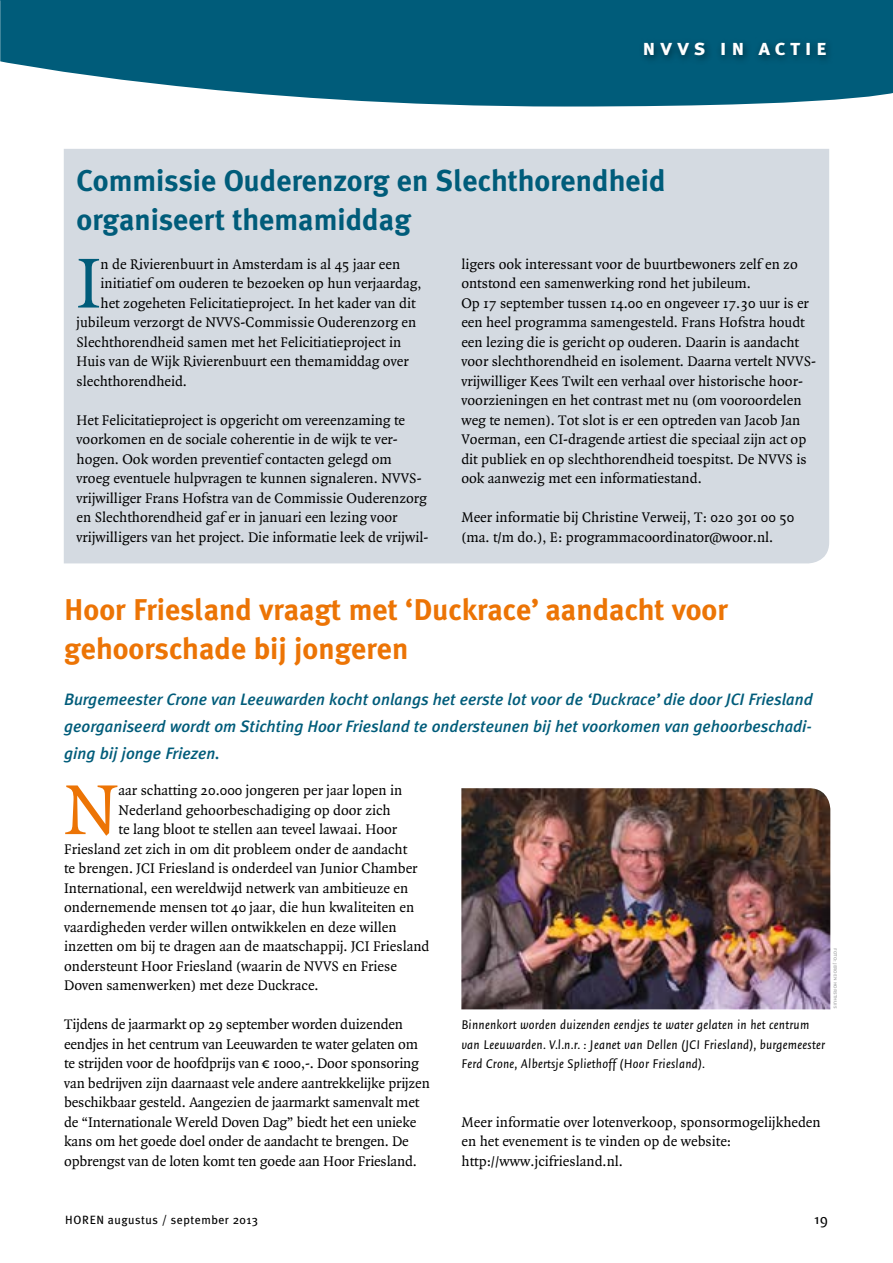
<style>
.page{position:relative;width:893px;height:1263px;background:#fff}
.page>*{position:absolute;margin:0;border:0;box-sizing:border-box;transform-origin:0 0}
.t1{font:75.9px "Quadraat";color:#005c7a}
.t2{font:75.9px "Quadraat";color:#ec7405}
.t3{font:700 30px/39px "Meta Plus";color:#ec7405}
.t4{font:700 30px/39px "Meta Plus";color:#005c7a}
.t5{font:22.5px "Meta Plus Bold Caps";letter-spacing:.2em;color:#fff}
.t6{font:italic 500 16.5px/27px "Meta Plus";color:#005c7a;text-align:justify}
.t7{font:15px/19.5px "Quadraat";color:#000}
.t8{font:15px "Quadraat Sans";color:#000}
.t9{font:italic 13.5px/19.5px "Quadraat Sans";letter-spacing:.02em;color:#000}
.t10{font:12px "Meta Plus";letter-spacing:.04em;color:#000}
.t11{font:6px "Quadraat Sans Small Caps";color:#9c9e9f}
.s1{font-family:"Quadraat Sans"}
</style>
<div class="page">
<svg style="left:1px;top:0;width:892px;height:107px;background:#1b6d88"></svg>
<div style="left:638px;top:37px;width:197px;height:28px;background:#000;opacity:.5"></div>
<img style="left:0;top:5px;width:1px;height:57px">
<svg style="left:0;top:0;width:6px;height:5px"></svg>
<div style="left:64px;top:149px;width:765px;height:414px;background:#d4dae1"></div>
<img style="left:461px;top:788px;width:369px;height:221px">
<h3 class="t5" style="left:643px;top:34px;width:186px">nvvs in actie</h3>
<h2 class="t4" style="left:77px;top:160px;width:590px">Commissie Ouderenzorg en Slechthorendheid organiseert themamiddag</h2>
<h1 class="t1" style="left:77px;top:244px;width:26px">I</h1>
<p class="t7" style="left:101px;top:254px;width:301px">n de Rivierenbuurt in Amsterdam is al 45 jaar een</p>
<p class="t7" style="left:461px;top:254px;width:356px">ligers ook interessant voor de buurtbewoners zelf en zo ontstond een samenwerking rond het jubileum.<br>Op 17 september tussen 14.00 en ongeveer 17.30 uur is er een heel programma samengesteld. Frans Hofstra houdt een lezing die is gericht op ouderen. Daarin is aandacht voor slechthorendheid en isolement. Daarna vertelt NVVS&shy;vrijwilliger Kees Twilt een verhaal over historische hoor&shy;voorzieningen en het contrast met nu (om vooroordelen weg te nemen). Tot slot is er een optreden van Jacob Jan Voerman, een CI-dragende artiest die speciaal zijn act op dit publiek en op slechthorendheid toespitst. De NVVS is ook aanwezig met een informatiestand.</p>
<p class="t7" style="left:461px;top:508px;width:335px">Meer informatie bij Christine Verweij, T: 020 301 00 50 (ma. t/m do.), E: programmacoordinator@woor.nl.</p>
<p class="t7" style="left:101px;top:274px;width:323px">initiatief om ouderen te bezoeken op hun verjaardag,</p>
<p class="t7" style="left:101px;top:293px;width:316px">het zogeheten Felicitatieproject. In het kader van dit</p>
<p class="t7" style="left:77px;top:313px;width:341px">jubileum verzorgt de NVVS-Commissie Ouderenzorg en</p>
<p class="t7" style="left:77px;top:332px;width:326px">Slechthorendheid samen met het Felicitiatieproject in</p>
<p class="t7" style="left:77px;top:352px;width:334px">Huis van de Wijk Rivierenbuurt een themamiddag over</p>
<p class="t7" style="left:77px;top:371px;width:112px">slechthorendheid.</p>
<p class="t7" style="left:77px;top:410px;width:353px">Het Felicitatieproject is opgericht om vereenzaming te voorkomen en de sociale coherentie in de wijk te ver&shy;hogen. Ook worden preventief contacten gelegd om vroeg eventuele hulpvragen te kunnen signaleren. NVVS&shy;vrijwilliger Frans Hofstra van de Commissie Ouderenzorg en Slechthorendheid gaf er in januari een lezing voor vrijwilligers van het project. Die informatie leek de vrijwil-</p>
<h2 class="t3" style="left:64px;top:589px;width:665px">Hoor Friesland vraagt met ‘Duckrace’ aandacht voor gehoorschade bij jongeren</h2>
<p class="t6" style="left:64px;top:686px;width:750px">Burgemeester Crone van Leeuwarden kocht onlangs het eerste lot voor de ‘Duckrace’ die door JCI Friesland georganiseerd wordt om Stichting Hoor Friesland te ondersteunen bij het voorkomen van gehoorbeschadi&shy;ging bij jonge Friezen.</p>
<h1 class="t2" style="left:64px;top:770px;width:56px">N</h1>
<p class="t7" style="left:119px;top:781px;width:285px">aar schatting 20.000 jongeren per jaar lopen in</p>
<p class="t7" style="left:119px;top:800px;width:274px">Nederland gehoorbeschadiging op door zich</p>
<p class="t7" style="left:119px;top:820px;width:280px">te lang bloot te stellen aan teveel lawaai. Hoor</p>
<p class="t7" style="left:64px;top:839px;width:345px">Friesland zet zich in om dit probleem onder de aandacht</p>
<p class="t7" style="left:64px;top:859px;width:355px">te brengen. JCI Friesland is onderdeel van Junior Chamber</p>
<p class="t7" style="left:64px;top:878px;width:346px">International, een wereldwijd netwerk van ambitieuze en</p>
<p class="t7" style="left:64px;top:898px;width:352px">ondernemende mensen tot 40 jaar, die hun kwaliteiten en</p>
<p class="t7" style="left:64px;top:917px;width:334px">vaardigheden verder willen ontwikkelen en deze willen</p>
<p class="t7" style="left:64px;top:937px;width:367px">inzetten om bij te dragen aan de maatschappij. JCI Friesland</p>
<p class="t7" style="left:64px;top:956px;width:334px">ondersteunt Hoor Friesland (waarin de NVVS en Friese</p>
<p class="t7" style="left:64px;top:976px;width:256px">Doven samenwerken) met deze Duckrace.</p>
<p class="t7" style="left:64px;top:1015px;width:367px">Tijdens de jaarmarkt op 29 september worden duizenden eendjes in het centrum van Leeuwarden te water gelaten om te strijden voor de hoofdprijs van <span class="s1">¤</span> 1000,-. Door sponsoring van bedrijven zijn daarnaast vele andere aantrekkelijke prijzen beschikbaar gesteld. Aangezien de jaarmarkt samenvalt met de “Internationale Wereld Doven Dag” biedt het een unieke kans om het goede doel onder de aandacht te brengen. De opbrengst van de loten komt ten goede aan Hoor Friesland.</p>
<p class="t11" style="left:839px;top:948px;width:62px;rotate:90deg">foto: jeroen horsthuis</p>
<p class="t9" style="left:461px;top:1015px;width:365px">Binnenkort worden duizenden eendjes te water gelaten in het centrum van Leeuwarden. V.l.n.r. : Jeanet van Dellen (JCI Friesland), burgemeester<br>Ferd Crone, Albertsje Spliethoff (Hoor Friesland).</p>
<p class="t7" style="left:462px;top:1112px;width:361px">Meer informatie over lotenverkoop, sponsormogelijkheden en het evenement is te vinden op de website: http://www.jcifriesland.nl.</p>
<p class="t10" style="left:65px;top:1213px;width:194px">HOREN augustus / september 2013</p>
<p class="t8" style="left:814px;top:1211px;width:15px">19</p>
</div>
